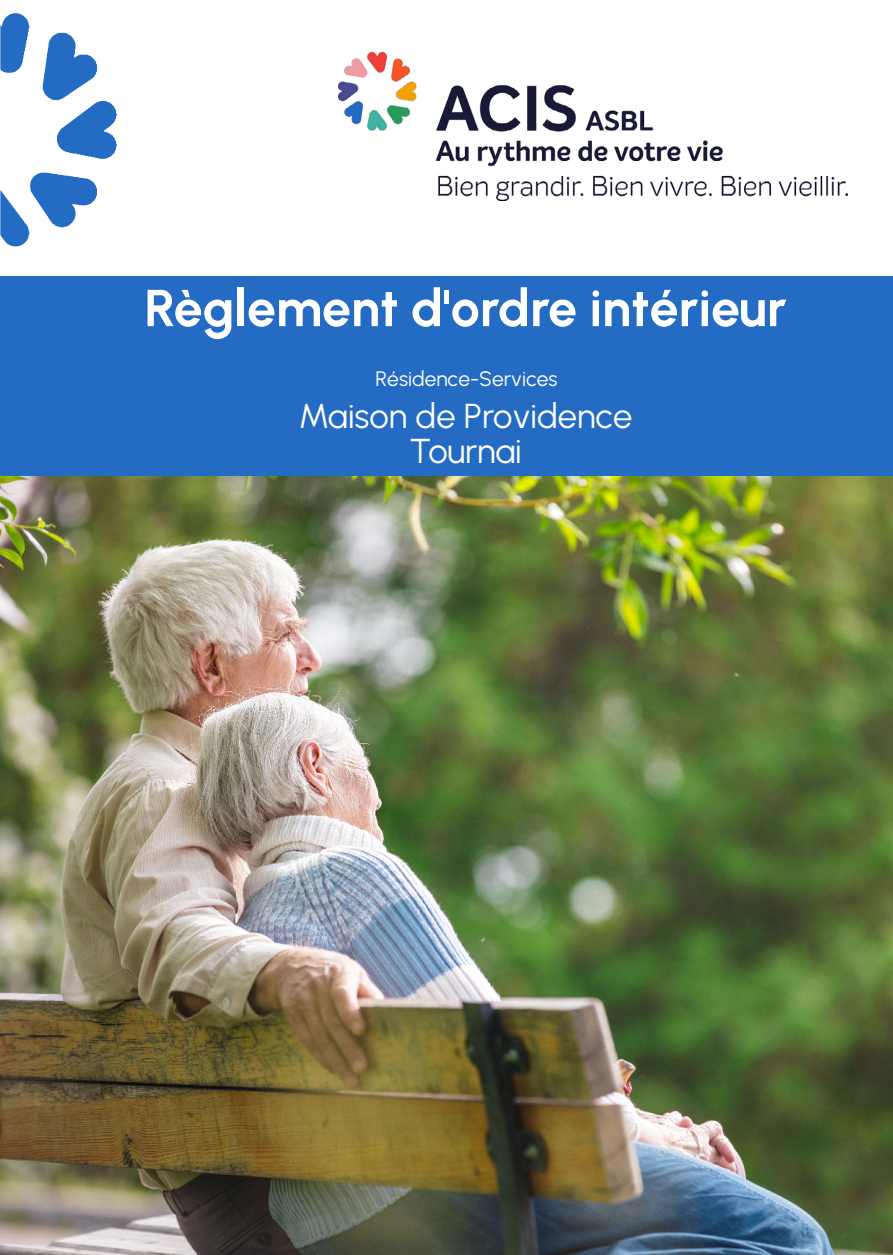
<style>
.page{position:relative;width:893px;height:1255px;background:#fff}
.page>*{position:absolute;margin:0;border:0;box-sizing:border-box;transform-origin:0 0}
.t1{font:700 51.9px "Urbanist";color:#fff}
.t2{font:34.5px/34.5px "Urbanist";color:#fff;text-align:center}
.t3{font:21px "Urbanist";color:#fff}
</style>
<div class="page">
<img style="left:0;top:475px;width:893px;height:779px">
<img style="left:0;top:13px;width:117px;height:234px">
<img style="left:339px;top:53px;width:508px;height:148px">
<div style="left:0;top:276px;width:893px;height:199px;background:#236bc3"></div>
<p class="t1" style="left:144px;top:274px;width:644px">Règlement d'ordre intérieur</p>
<p class="t3" style="left:376px;top:364px;width:183px">Résidence-Services</p>
<p class="t2" style="left:299px;top:398px;width:335px">Maison de Providence<br>Tournai</p>
</div>
